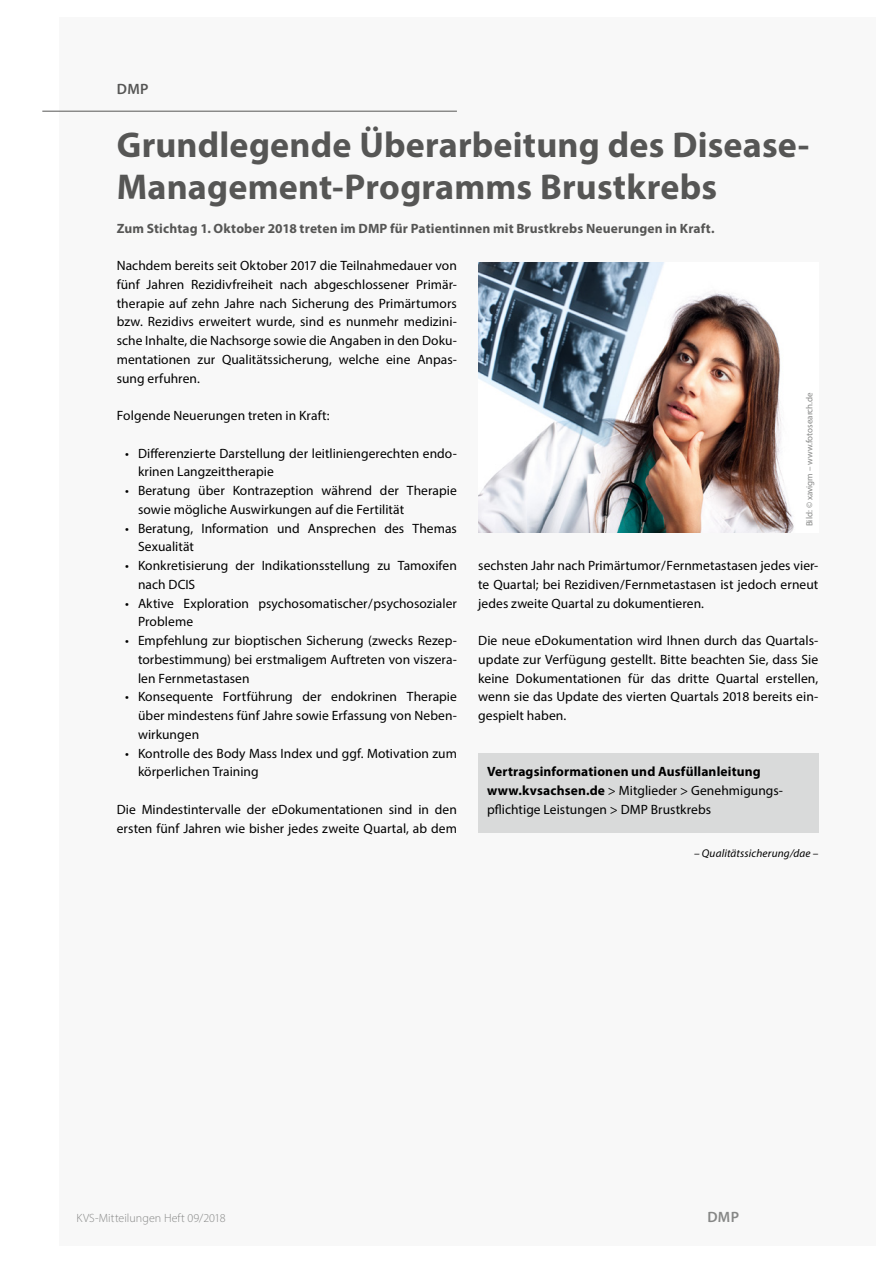
<style>
.page{position:relative;width:893px;height:1263px;background:#fff}
.page>*{position:absolute;margin:0;border:0;box-sizing:border-box;transform-origin:0 0}
.t1{font:700 36px/42px "Myriad Pro";letter-spacing:.005em;color:#565655}
.t2{font:600 15px "Myriad Pro";color:#868786}
.t3{font:600 15px "Myriad Pro";color:#565655}
.t4{font:13.5px/18.8px "Myriad Pro";letter-spacing:.005em;color:#000}
.t5{font:700 13.5px "Myriad Pro";letter-spacing:.01em;color:#565655}
.t6{font:300 12px "Myriad Pro";letter-spacing:.005em;color:#868786}
.t7{font:italic 11.25px "Myriad Pro";letter-spacing:.015em;color:#000}
.t8{font:9px "Myriad Pro";color:#868786}
.s1{font-weight:700}
</style>
<div class="page">
<div style="left:60px;top:17px;width:816px;height:1229px;background:#f8f8f8"></div>
<hr style="left:42px;top:111px;width:415px;height:1px;background:#565655">
<div style="left:479px;top:753px;width:340px;height:80px;background:#d9dada"></div>
<img style="left:478px;top:263px;width:316px;height:270px">
<p class="t3" style="left:117px;top:79px;width:33px">DMP</p>
<h1 class="t1" style="left:117px;top:123px;width:694px">Grundlegende Überarbeitung des Disease-<br>Management-Programms Brustkrebs</h1>
<p class="t5" style="left:117px;top:219px;width:599px">Zum Stichtag 1. Oktober 2018 treten im DMP für Patientinnen mit Brustkrebs Neuerungen in Kraft.</p>
<p class="t4" style="left:117px;top:256px;width:342px;text-align:justify">Nachdem bereits seit Oktober 2017 die Teilnahmedauer von fünf Jahren Rezidivfreiheit nach abgeschlossener Primär&shy;therapie auf zehn Jahre nach Sicherung des Primärtumors bzw. Rezidivs erweitert wurde, sind es nunmehr medizini&shy;sche Inhalte, die Nachsorge sowie die Angaben in den Doku&shy;mentationen zur Qualitätssicherung, welche eine Anpas&shy;sung erfuhren.</p>
<p class="t4" style="left:117px;top:406px;width:214px">Folgende Neuerungen treten in Kraft:</p>
<p class="t4" style="left:138px;top:443px;width:320px;text-indent:-13px">• Differenzierte Darstellung der leitliniengerechten endo&shy;krinen Langzeittherapie</p>
<p class="t4" style="left:138px;top:481px;width:320px;text-indent:-13px">• Beratung über Kontrazeption während der Therapie sowie mögliche Auswirkungen auf die Fertilität</p>
<p class="t4" style="left:138px;top:518px;width:320px;text-indent:-13px">• Beratung, Information und Ansprechen des Themas<br>Sexualität</p>
<p class="t4" style="left:138px;top:556px;width:320px;text-indent:-13px">• Konkretisierung der Indikationsstellung zu Tamoxifen nach DCIS</p>
<p class="t4" style="left:138px;top:593px;width:320px;text-indent:-13px">• Aktive Exploration psychosomatischer/psychosozialer<br>Probleme</p>
<p class="t4" style="left:138px;top:631px;width:320px;text-align:justify;text-indent:-13px">• Empfehlung zur bioptischen Sicherung (zwecks Rezep&shy;torbestimmung) bei erstmaligem Auftreten von viszera&shy;len Fernmetastasen</p>
<p class="t4" style="left:138px;top:687px;width:320px;text-align:justify;text-indent:-13px">• Konsequente Fortführung der endokrinen Therapie über mindestens fünf Jahre sowie Erfassung von Neben&shy;wirkungen</p>
<p class="t4" style="left:138px;top:743px;width:320px;text-indent:-13px">• Kontrolle des Body Mass Index und ggf. Motivation zum körperlichen Training</p>
<p class="t4" style="left:117px;top:800px;width:342px">Die Mindestintervalle der eDokumentationen sind in den ersten fünf Jahren wie bisher jedes zweite Quartal, ab dem</p>
<p class="t8" style="left:804px;top:526px;width:136px;rotate:-90deg">Bild: © xavigm – www.fotosearch.de</p>
<p class="t4" style="left:478px;top:556px;width:342px;text-align:justify">sechsten Jahr nach Primärtumor/Fernmetastasen jedes vier&shy;te Quartal; bei Rezidiven/Fernmetastasen ist jedoch erneut jedes zweite Quartal zu dokumentieren.</p>
<p class="t4" style="left:478px;top:631px;width:342px;text-align:justify">Die neue eDokumentation wird Ihnen durch das Quartals&shy;update zur Verfügung gestellt. Bitte beachten Sie, dass Sie keine Dokumentationen für das dritte Quartal erstellen, wenn sie das Update des vierten Quartals 2018 bereits ein&shy;gespielt haben.</p>
<p class="t4" style="left:487px;top:762px;width:297px"><span class="s1">Vertragsinformationen und Ausfüllanleitung www.kvsachsen.de</span> &gt; Mitglieder &gt; Genehmigungs&shy;pflichtige Leistungen &gt; DMP Brustkrebs</p>
<p class="t7" style="left:694px;top:846px;width:126px">– Qualitätssicherung/dae –</p>
<p class="t6" style="left:77px;top:1211px;width:151px">KVS-Mitteilungen Heft 09/2018</p>
<p class="t2" style="left:707px;top:1208px;width:33px">DMP</p>
</div>
